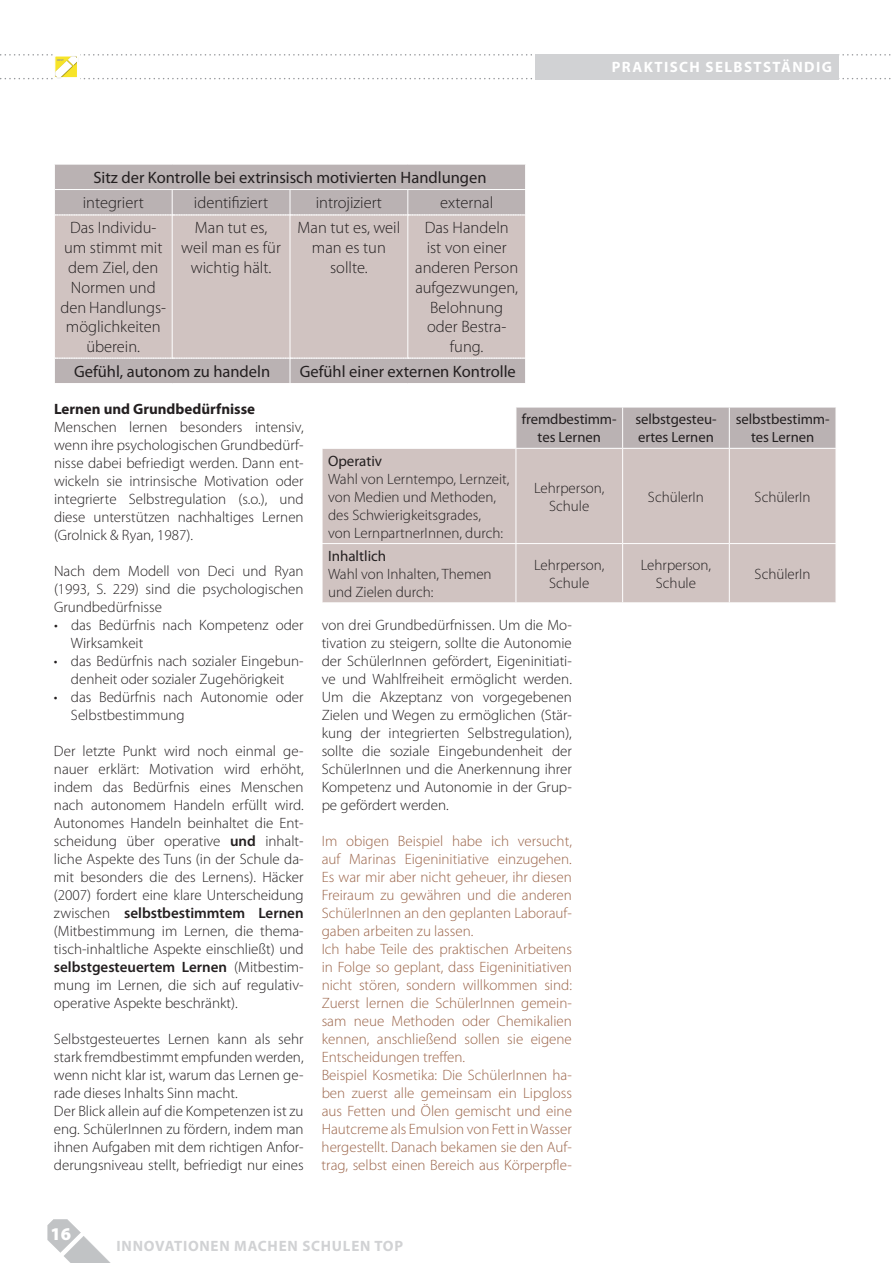
<style>
.page{position:relative;width:893px;height:1263px;background:#fff}
.page>*{position:absolute;margin:0;border:0;box-sizing:border-box;transform-origin:0 0}
.t1{font:900 18px "Myriad Pro";color:#fff}
.t2{font:300 16.5px/19.8px "Myriad Pro";color:#231f20;text-align:center}
.t3{font:16.5px "Myriad Pro";color:#231f20}
.t4{font:300 15px/18px "Myriad Pro";color:#231f20}
.t5{font:300 15px/18px "Myriad Pro";color:#9b654a}
.t6{font:700 15px "Myriad Pro";letter-spacing:.05em;color:#d1d2d4}
.t7{font:700 15px "Myriad Pro";color:#231f20}
.t8{font:700 15px "Myriad Pro";letter-spacing:.095em;color:#fff}
.t9{font:15px "Myriad Pro";color:#231f20}
.t10{font:14.7px/17.7px "Myriad Pro";letter-spacing:-.005em;color:#231f20;text-align:center}
.t11{font:700 2.85px "Myriad";color:#939598;scale:1.05 1}
.s1{font-weight:600}
</style>
<div class="page">
<svg style="left:48px;top:1219px;width:63px;height:44px"></svg>
<svg style="left:0;top:54px;width:891px;height:25px"></svg>
<div style="left:54px;top:56px;width:24px;height:22px;border:1px solid #fff"></div>
<div style="left:535px;top:54px;width:304px;height:26px;background:#d1d2d4"></div>
<div style="left:55px;top:216px;width:470px;height:142px;background:#d0c3c1"></div>
<hr style="left:172px;top:215px;width:1px;height:143px;background:#fff">
<hr style="left:290px;top:215px;width:1px;height:143px;background:#fff">
<hr style="left:407px;top:215px;width:1px;height:143px;background:#fff">
<svg style="left:54px;top:164px;width:472px;height:52px;background:#beb6b7"></svg>
<div style="left:55px;top:358px;width:470px;height:25px;background:#bab2b3"></div>
<div style="left:517px;top:408px;width:319px;height:40px;background:#bab2b3"></div>
<div style="left:323px;top:449px;width:513px;height:153px;background:#d0c3c1"></div>
<hr style="left:622px;top:407px;width:1px;height:41px;background:#fff">
<hr style="left:729px;top:407px;width:1px;height:41px;background:#fff">
<hr style="left:516px;top:449px;width:1px;height:94px;background:#fff">
<hr style="left:622px;top:449px;width:1px;height:94px;background:#fff">
<hr style="left:729px;top:449px;width:1px;height:94px;background:#fff">
<hr style="left:322px;top:543px;width:194px;height:1px;background:#fff">
<hr style="left:516px;top:543px;width:107px;height:1px;background:#fff">
<hr style="left:516px;top:544px;width:1px;height:58px;background:#fff">
<hr style="left:623px;top:543px;width:106px;height:1px;background:#fff">
<hr style="left:622px;top:544px;width:1px;height:58px;background:#fff">
<hr style="left:729px;top:543px;width:107px;height:1px;background:#fff">
<hr style="left:729px;top:544px;width:1px;height:58px;background:#fff">
<p class="t11" style="left:57px;top:59px;width:8px">IMST</p>
<p class="t8" style="left:612px;top:59px;width:222px">Praktisch selbstständig</p>
<p class="t3" style="left:93px;top:168px;width:395px">Sitz der Kontrolle bei extrinsisch motivierten Handlungen</p>
<p class="t2" style="left:83px;top:193px;width:62px">integriert</p>
<p class="t2" style="left:194px;top:193px;width:76px">identifiziert</p>
<p class="t2" style="left:316px;top:193px;width:68px">introjiziert</p>
<p class="t2" style="left:440px;top:193px;width:55px">external</p>
<p class="t2" style="left:60px;top:218px;width:107px">Das Individu&shy;um stimmt mit dem Ziel, den<br>Normen und den Handlungs&shy;möglichkeiten überein.</p>
<p class="t2" style="left:181px;top:218px;width:101px">Man tut es, weil man es für wichtig hält.</p>
<p class="t2" style="left:298px;top:218px;width:104px">Man tut es, weil man es tun sollte.</p>
<p class="t2" style="left:415px;top:218px;width:104px">Das Handeln<br>ist von einer anderen Person aufgezwungen,<br>Belohnung oder Bestra&shy;fung.</p>
<p class="t3" style="left:74px;top:362px;width:198px">Gefühl, autonom zu handeln</p>
<p class="t3" style="left:300px;top:362px;width:218px">Gefühl einer externen Kontrolle</p>
<p class="t7" style="left:54px;top:401px;width:203px">Lernen und Grundbedürfnisse</p>
<p class="t4" style="left:54px;top:418px;width:251px;text-align:justify">Menschen lernen besonders intensiv, wenn ihre psychologischen Grundbedürf&shy;nisse dabei befriedigt werden. Dann ent&shy;wickeln sie intrinsische Motivation oder integrierte Selbstregulation (s.o.), und diese unterstützen nachhaltiges Lernen (Grolnick &amp; Ryan, 1987).</p>
<p class="t4" style="left:54px;top:562px;width:251px;text-align:justify">Nach dem Modell von Deci und Ryan (1993, S. 229) sind die psychologischen Grundbedürfnisse</p>
<p class="t4" style="left:71px;top:616px;width:234px;text-indent:-17px">• das Bedürfnis nach Kompetenz oder<br>Wirksamkeit</p>
<p class="t4" style="left:54px;top:652px;width:251px;text-align:center">• das Bedürfnis nach sozialer Eingebun&shy;denheit oder sozialer Zugehörigkeit</p>
<p class="t4" style="left:71px;top:688px;width:234px;text-indent:-17px">• das Bedürfnis nach Autonomie oder<br>Selbstbestimmung</p>
<p class="t4" style="left:54px;top:742px;width:251px;text-align:justify">Der letzte Punkt wird noch einmal ge&shy;nauer erklärt: Motivation wird erhöht, indem das Bedürfnis eines Menschen nach autonomem Handeln erfüllt wird.<br>Autonomes Handeln beinhaltet die Ent&shy;scheidung über operative <span class="s1">und</span> inhalt&shy;liche Aspekte des Tuns (in der Schule da&shy;mit besonders die des Lernens). Häcker (2007) fordert eine klare Unterscheidung zwischen <span class="s1">selbstbestimmtem Lernen </span>(Mitbestimmung im Lernen, die thema&shy;tisch-inhaltliche Aspekte einschließt) und <span class="s1">selbstgesteuertem Lernen</span> (Mitbestim&shy;mung im Lernen, die sich auf regulativ&shy;operative Aspekte beschränkt).</p>
<p class="t4" style="left:54px;top:1030px;width:251px">Selbstgesteuertes Lernen kann als sehr stark fremdbestimmt empfunden werden, wenn nicht klar ist, warum das Lernen ge&shy;rade dieses Inhalts Sinn macht.<br>Der Blick allein auf die Kompetenzen ist zu eng. SchülerInnen zu fördern, indem man ihnen Aufgaben mit dem richtigen Anfor&shy;derungsniveau stellt, befriedigt nur eines</p>
<p class="t10" style="left:522px;top:411px;width:96px">fremdbestimm&shy;tes Lernen</p>
<p class="t10" style="left:635px;top:411px;width:83px;text-align:left">selbstgesteu&shy;ertes Lernen</p>
<p class="t10" style="left:736px;top:411px;width:96px">selbstbestimm&shy;tes Lernen</p>
<p class="t9" style="left:328px;top:452px;width:56px">Operativ</p>
<p class="t4" style="left:328px;top:470px;width:183px">Wahl von Lerntempo, Lernzeit, von Medien und Methoden, des Schwierigkeitsgrades,<br>von LernpartnerInnen, durch:</p>
<p class="t4" style="left:534px;top:479px;width:72px;text-align:center">Lehrperson,<br>Schule</p>
<p class="t4" style="left:648px;top:488px;width:58px">SchülerIn</p>
<p class="t4" style="left:755px;top:488px;width:58px">SchülerIn</p>
<p class="t9" style="left:328px;top:548px;width:60px">Inhaltlich</p>
<p class="t4" style="left:328px;top:565px;width:165px">Wahl von Inhalten, Themen und Zielen durch:</p>
<p class="t4" style="left:534px;top:556px;width:72px;text-align:center">Lehrperson,<br>Schule</p>
<p class="t4" style="left:641px;top:556px;width:72px;text-align:center">Lehrperson,<br>Schule</p>
<p class="t4" style="left:755px;top:565px;width:58px">SchülerIn</p>
<p class="t4" style="left:322px;top:616px;width:252px;text-align:justify">von drei Grundbedürfnissen. Um die Mo&shy;tivation zu steigern, sollte die Autonomie der SchülerInnen gefördert, Eigeninitiati&shy;ve und Wahlfreiheit ermöglicht werden.<br>Um die Akzeptanz von vorgegebenen Zielen und Wegen zu ermöglichen (Stär&shy;kung der integrierten Selbstregulation), sollte die soziale Eingebundenheit der SchülerInnen und die Anerkennung ihrer Kompetenz und Autonomie in der Grup&shy;pe gefördert werden.</p>
<p class="t5" style="left:322px;top:832px;width:252px">Im obigen Beispiel habe ich versucht, auf Marinas Eigeninitiative einzugehen.<br>Es war mir aber nicht geheuer, ihr diesen Freiraum zu gewähren und die anderen SchülerInnen an den geplanten Laborauf&shy;gaben arbeiten zu lassen.<br>Ich habe Teile des praktischen Arbeitens in Folge so geplant, dass Eigeninitiativen nicht stören, sondern willkommen sind:<br>Zuerst lernen die SchülerInnen gemein&shy;sam neue Methoden oder Chemikalien kennen, anschließend sollen sie eigene Entscheidungen treffen.<br>Beispiel Kosmetika: Die SchülerInnen ha&shy;ben zuerst alle gemeinsam ein Lipgloss aus Fetten und Ölen gemischt und eine Hautcreme als Emulsion von Fett in Wasser hergestellt. Danach bekamen sie den Auf&shy;trag, selbst einen Bereich aus Körperpfle-</p>
<p class="t1" style="left:51px;top:1223px;width:22px">16</p>
<p class="t6" style="left:117px;top:1237px;width:288px">INNOVATIONEN MACHEN SCHULEN TOP</p>
</div>
